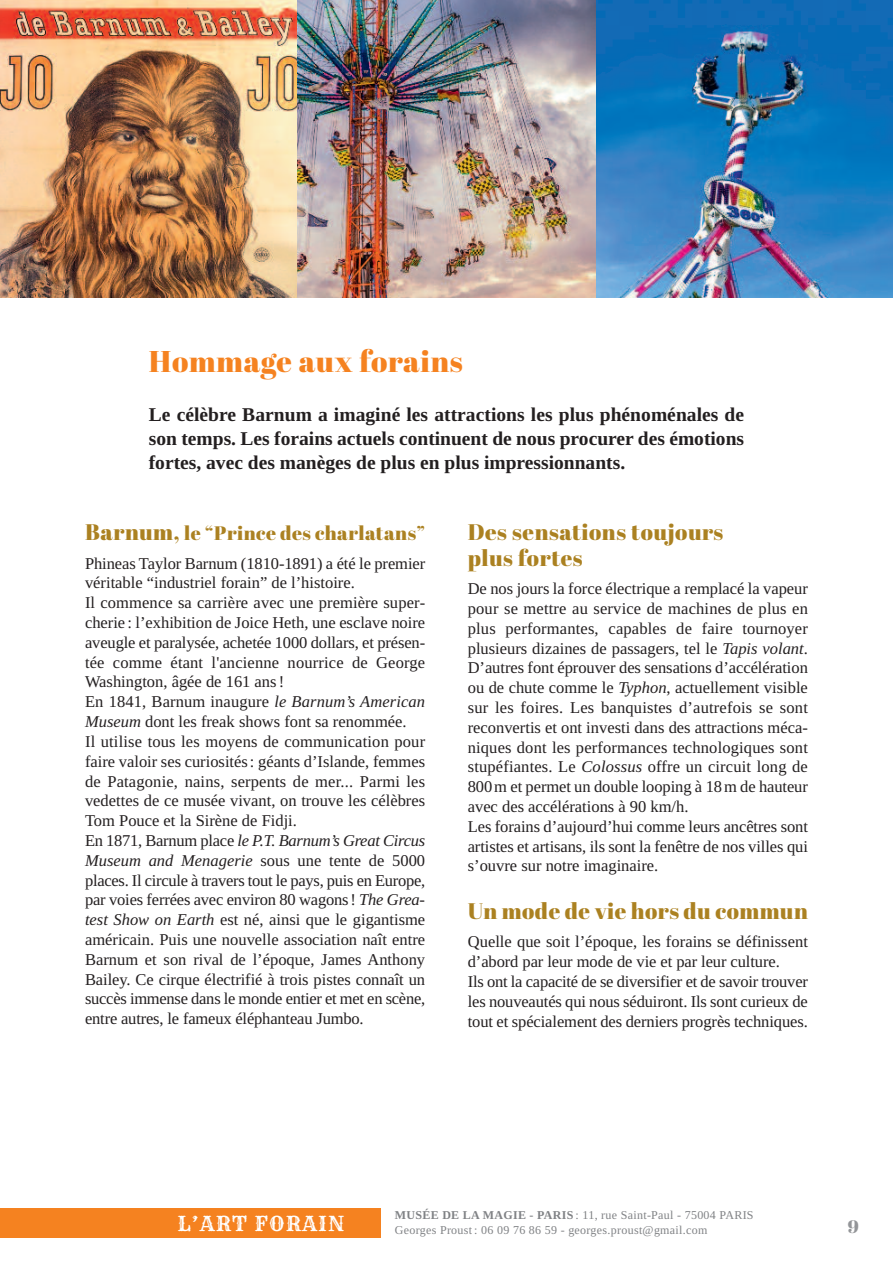
<style>
.page{position:relative;width:893px;height:1263px;background:#fff}
.page>*{position:absolute;margin:0;border:0;box-sizing:border-box;transform-origin:0 0}
.t1{font:30px "Abril Fatface";letter-spacing:.025em;color:#f58220}
.t2{font:22.5px/25.5px "Abril Fatface";letter-spacing:.02em;color:#ab8121}
.t3{font:20.25px "Rye";letter-spacing:.06em;color:#fff}
.t4{font:700 19.5px/24px "Tinos";color:#231f20;text-align:justify}
.t5{font:19.5px "Abril Fatface";letter-spacing:.025em;color:#ab8121}
.t6{font:18px "Abril Fatface";color:#939598}
.t7{font:16.5px/19.8px "Tinos";color:#231f20}
.t8{font:12px "Tinos";letter-spacing:.025em;color:#808285}
.s1{font-size:22.5px}
.s2{font-style:italic}
.s3{font-weight:700}
</style>
<div class="page">
<div style="left:0;top:1208px;width:381px;height:29px;background:#f58220"></div>
<img style="left:595px;top:0;width:298px;height:298px">
<img style="left:0;top:0;width:298px;height:298px">
<img style="left:298px;top:0;width:297px;height:298px">
<h1 class="t1" style="left:149px;top:340px;width:316px">Hommage aux forains</h1>
<p class="t4" style="left:149px;top:403px;width:597px">Le célèbre Barnum a imaginé les attractions les plus phénoménales de son temps. Les forains actuels continuent de nous procurer des émotions fortes, avec des manèges de plus en plus impressionnants.</p>
<p class="t5" style="left:85px;top:520px;width:342px"><span class="s1">Barnum,</span> le “Prince des charlatans”</p>
<p class="t7" style="left:85px;top:553px;width:342px">Phineas Taylor Barnum (1810-1891) a été le premier véritable “industriel forain” de l’histoire.<br>Il commence sa carrière avec une première super&shy;cherie : l’exhibition de Joice Heth, une esclave noire aveugle et paralysée, achetée 1000 dollars, et présen&shy;tée comme étant l'ancienne nourrice de George Washington, âgée de 161 ans!<br>En 1841, Barnum inaugure <span class="s2">le Barnum’s American Museum</span> dont les freak shows font sa renommée.<br>Il utilise tous les moyens de communication pour faire valoir ses curiosités: géants d’Islande, femmes de Patagonie, nains, serpents de mer... Parmi les vedettes de ce musée vivant, on trouve les célèbres Tom Pouce et la Sirène de Fidji.<br>En 1871, Barnum place <span class="s2">le P.T. Barnum’s Great Circus Museum and Menagerie</span> sous une tente de 5000 places. Il circule à travers tout le pays, puis en Europe, par voies ferrées avec environ 80 wagons! <span class="s2">The Grea&shy;test Show on Earth</span> est né, ainsi que le gigantisme américain. Puis une nouvelle association naît entre Barnum et son rival de l’époque, James Anthony Bailey. Ce cirque électrifié à trois pistes connaît un succès immense dans le monde entier et met en scène, entre autres, le fameux éléphanteau Jumbo.</p>
<h2 class="t2" style="left:468px;top:519px;width:257px">Des sensations toujours plus fortes</h2>
<p class="t7" style="left:468px;top:579px;width:342px">De nos jours la force électrique a remplacé la vapeur pour se mettre au service de machines de plus en plus performantes, capables de faire tournoyer plusieurs dizaines de passagers, tel le <span class="s2">Tapis volant</span>.<br>D’autres font éprouver des sensations d’accélération ou de chute comme le <span class="s2">Typhon</span>, actuellement visible sur les foires. Les banquistes d’autrefois se sont reconvertis et ont investi dans des attractions méca&shy;niques dont les performances technologiques sont stupéfiantes. Le <span class="s2">Colossus</span> offre un circuit long de 800m et permet un double looping à 18m de hauteur avec des accélérations à 90 km/h.<br>Les forains d’aujourd’hui comme leurs ancêtres sont artistes et artisans, ils sont la fenêtre de nos villes qui s’ouvre sur notre imaginaire.</p>
<h2 class="t2" style="left:468px;top:898px;width:342px">Un mode de vie hors du commun</h2>
<p class="t7" style="left:468px;top:932px;width:342px">Quelle que soit l’époque, les forains se définissent d’abord par leur mode de vie et par leur culture.<br>Ils ont la capacité de se diversifier et de savoir trouver les nouveautés qui nous séduiront. Ils sont curieux de tout et spécialement des derniers progrès techniques.</p>
<p class="t8" style="left:395px;top:1208px;width:360px"><span class="s3">MUSÉE DE LA MAGIE - PARIS</span> : 11, rue Saint-Paul - 75004 PARIS</p>
<p class="t3" style="left:177px;top:1212px;width:169px">L’ART FORAIN</p>
<p class="t8" style="left:395px;top:1222px;width:314px">Georges Proust : 06 09 76 86 59 - georges.proust@gmail.com</p>
<p class="t6" style="left:848px;top:1214px;width:13px">9</p>
</div>
